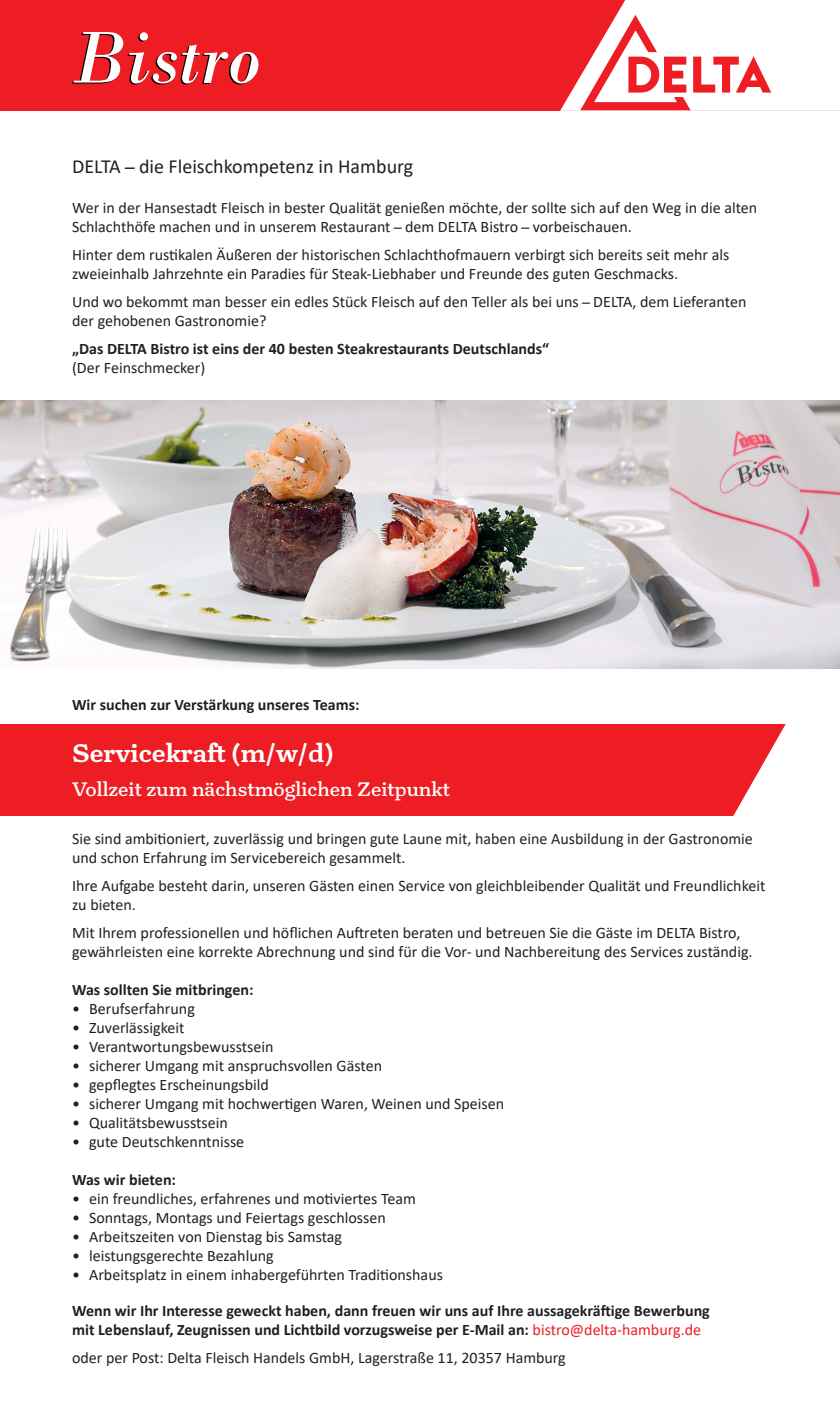
<style>
.page{position:relative;width:840px;height:1418px;background:#fff}
.page>*{position:absolute;margin:0;border:0;box-sizing:border-box;transform-origin:0 0}
.t1{font:500 26px "Turnip";color:#fff}
.t2{font:20px "Turnip";color:#fff}
.t3{font:20px "Calibri";color:#231f20}
.t4{font:16px/19px "Calibri";color:#231f20}
.t5{font:700 16px/19px "Calibri";color:#231f20}
.s1{font-weight:400;color:#ee1d23}
</style>
<div class="page">
<div style="left:0;top:0;width:839px;height:110px;background:#ee1d23"></div>
<svg style="left:559px;top:0;width:280px;height:111px"></svg>
<img style="left:0;top:400px;width:839px;height:268px">
<div style="left:0;top:724px;width:839px;height:91px;background:#ee1d23"></div>
<svg style="left:732px;top:724px;width:107px;height:92px"></svg>
<svg style="left:72px;top:32px;width:186px;height:52px"></svg>
<p class="t3" style="left:72px;top:152px;width:342px">DELTA ̶die Fleischkompetenz in Hamburg</p>
<p class="t4" style="left:72px;top:197px;width:686px">Wer in der Hansestadt Fleisch in bester Qualität genießen möchte, der sollte sich auf den Weg in die alten<br>Schlachthöfe machen und in unserem Restaurant ̶dem DELTA Bistro ̶vorbeischauen.</p>
<p class="t4" style="left:72px;top:244px;width:658px">Hinter dem rustikalen Äußeren der historischen Schlachthofmauern verbirgt sich bereits seit mehr als zweieinhalb Jahrzehnte ein Paradies für Steak-Liebhaber und Freunde des guten Geschmacks.</p>
<p class="t4" style="left:72px;top:291px;width:675px">Und wo bekommt man besser ein edles Stück Fleisch auf den Teller als bei uns ̶DELTA, dem Lieferanten der gehobenen Gastronomie?</p>
<p class="t5" style="left:72px;top:339px;width:478px">„Das DELTA Bistro ist eins der 40 besten Steakrestaurants Deutschlands“</p>
<p class="t4" style="left:72px;top:357px;width:135px">(Der Feinschmecker)</p>
<p class="t5" style="left:72px;top:695px;width:289px">Wir suchen zur Verstärkung unseres Teams:</p>
<h1 class="t1" style="left:72px;top:736px;width:263px">Servicekraft (m/w/d)</h1>
<p class="t2" style="left:72px;top:776px;width:379px">Vollzeit zum nächstmöglichen Zeitpunkt</p>
<p class="t4" style="left:72px;top:829px;width:682px">Sie sind ambitioniert, zuverlässig und bringen gute Laune mit, haben eine Ausbildung in der Gastronomie und schon Erfahrung im Servicebereich gesammelt.</p>
<p class="t4" style="left:72px;top:876px;width:694px">Ihre Aufgabe besteht darin, unseren Gästen einen Service von gleichbleibender Qualität und Freundlichkeit zu bieten.</p>
<p class="t4" style="left:72px;top:923px;width:681px">Mit Ihrem professionellen und höflichen Auftreten beraten und betreuen Sie die Gäste im DELTA Bistro, gewährleisten eine korrekte Abrechnung und sind für die Vor- und Nachbereitung des Services zuständig.</p>
<p class="t5" style="left:72px;top:980px;width:183px">Was sollten Sie mitbringen:</p>
<p class="t4" style="left:72px;top:999px;width:124px">• Berufserfahrung</p>
<p class="t4" style="left:72px;top:1018px;width:114px">• Zuverlässigkeit</p>
<p class="t4" style="left:72px;top:1037px;width:203px">• Verantwortungsbewusstsein</p>
<p class="t4" style="left:72px;top:1056px;width:311px">• sicherer Umgang mit anspruchsvollen Gästen</p>
<p class="t4" style="left:72px;top:1075px;width:198px">• gepflegtes Erscheinungsbild</p>
<p class="t4" style="left:72px;top:1094px;width:433px">• sicherer Umgang mit hochwertigen Waren, Weinen und Speisen</p>
<p class="t4" style="left:72px;top:1113px;width:157px">• Qualitätsbewusstsein</p>
<p class="t4" style="left:72px;top:1132px;width:173px">• gute Deutschkenntnisse</p>
<p class="t5" style="left:72px;top:1170px;width:105px">Was wir bieten:</p>
<p class="t4" style="left:72px;top:1189px;width:345px">• ein freundliches, erfahrenes und motiviertes Team</p>
<p class="t4" style="left:72px;top:1208px;width:315px">• Sonntags, Montags und Feiertags geschlossen</p>
<p class="t4" style="left:72px;top:1227px;width:271px">• Arbeitszeiten von Dienstag bis Samstag</p>
<p class="t4" style="left:72px;top:1246px;width:203px">• leistungsgerechte Bezahlung</p>
<p class="t4" style="left:72px;top:1265px;width:372px">• Arbeitsplatz in einem inhabergeführten Traditionshaus</p>
<p class="t5" style="left:72px;top:1301px;width:639px">Wenn wir Ihr Interesse geweckt haben, dann freuen wir uns auf Ihre aussagekräftige Bewerbung mit Lebenslauf, Zeugnissen und Lichtbild vorzugsweise per E-Mail an: <span class="s1">bistro@delta-hamburg.de</span></p>
<p class="t4" style="left:72px;top:1348px;width:495px">oder per Post: Delta Fleisch Handels GmbH, Lagerstraße 11, 20357 Hamburg</p>
</div>
